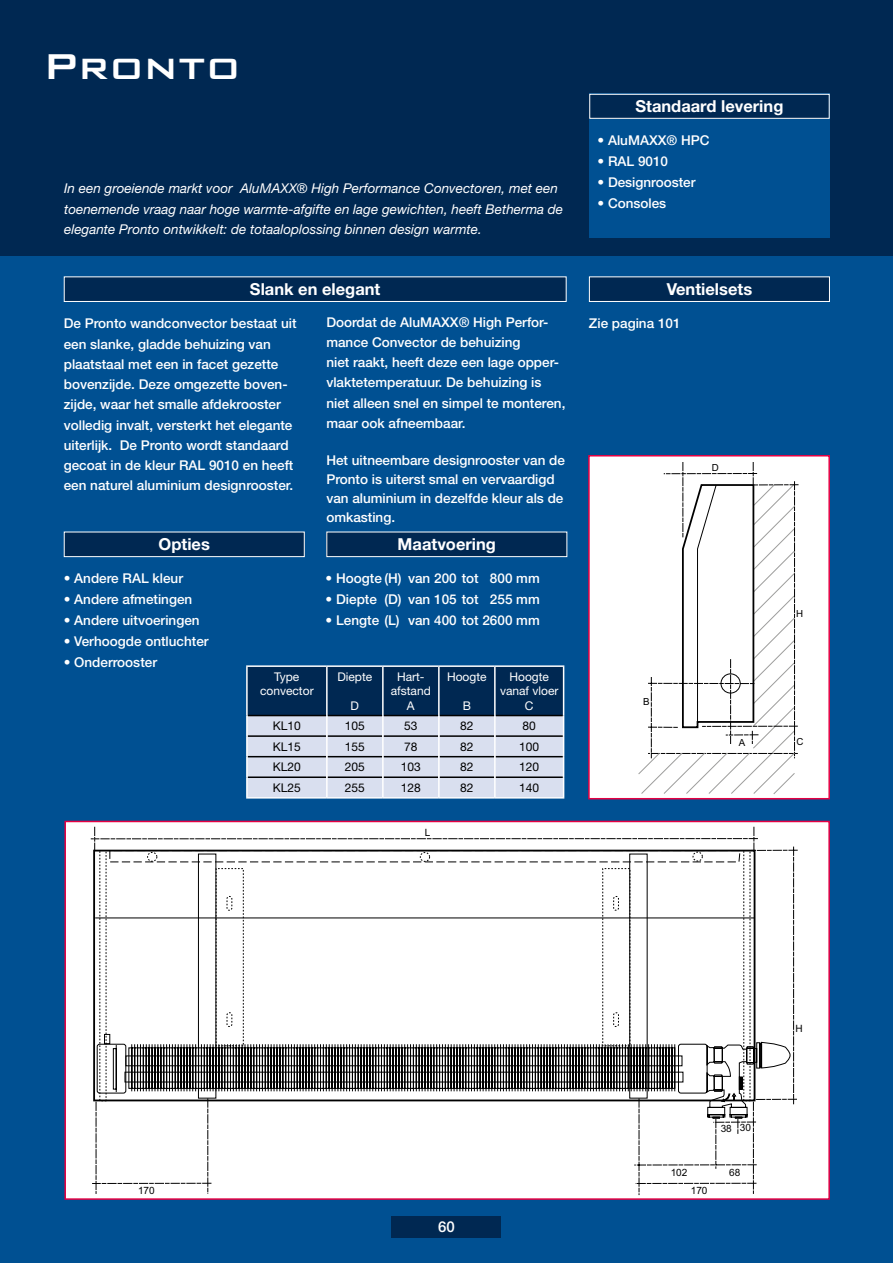
<style>
.page{position:relative;width:893px;height:1263px;background:#fff}
.page>*{position:absolute;margin:0;border:0;box-sizing:border-box;transform-origin:0 0}
.t1{font:500 48px "Bank Gothic BT";color:#fff}
.t2{font:700 16.5px "Helvetica Neue LT Std";color:#fff}
.t3{font:500 15px "Helvetica Neue LT Std";color:#fff}
.t4{font:500 13.5px/20.2px "Helvetica Neue LT Std";color:#fff}
.t5{font:italic 13.5px/20.2px "Helvetica Neue LT Std";color:#fff}
.t6{font:12px/14.4px "Helvetica Neue LT Std";color:#fff;text-align:center}
.t7{font:12px "Helvetica Neue LT Std";color:#000}
.t8{font:10.05px "Arial";color:#000}
.t9{font:9.75px "Arial";color:#000}
</style>
<div class="page">
<div style="left:0;top:255px;width:893px;height:1008px;background:#005092"></div>
<div style="left:0;top:0;width:893px;height:255px;background:#002852"></div>
<div style="left:589px;top:277px;width:240px;height:24px;background:#002852"></div>
<div style="left:589px;top:276px;width:241px;height:26px;border:1px solid #fff"></div>
<div style="left:327px;top:532px;width:240px;height:25px;background:#002852"></div>
<div style="left:326px;top:531px;width:241px;height:26px;border:1px solid #fff"></div>
<div style="left:64px;top:277px;width:502px;height:24px;background:#002852"></div>
<div style="left:64px;top:276px;width:503px;height:26px;border:1px solid #fff"></div>
<div style="left:64px;top:532px;width:240px;height:25px;background:#002852"></div>
<div style="left:64px;top:531px;width:241px;height:26px;border:1px solid #fff"></div>
<div style="left:589px;top:456px;width:240px;height:343px;background:#fff"></div>
<svg style="left:638px;top:462px;width:160px;height:332px"></svg>
<div style="left:588px;top:455px;width:242px;height:344px;border:2px solid #e50043"></div>
<div style="left:65px;top:821px;width:764px;height:378px;background:#fff"></div>
<svg style="left:91px;top:827px;width:707px;height:368px"></svg>
<div style="left:64px;top:821px;width:766px;height:379px;border:2px solid #e50043"></div>
<div style="left:392px;top:1216px;width:109px;height:21px;background:#002852"></div>
<div style="left:589px;top:94px;width:241px;height:144px;background:#005092"></div>
<div style="left:590px;top:94px;width:239px;height:24px;background:#002852"></div>
<div style="left:589px;top:94px;width:241px;height:25px;border:1px solid #fff"></div>
<hr style="left:246px;top:665px;width:81px;height:2px;background:#fff">
<hr style="left:246px;top:667px;width:2px;height:48px;background:#fff">
<hr style="left:327px;top:665px;width:56px;height:2px;background:#fff">
<hr style="left:383px;top:665px;width:56px;height:2px;background:#fff">
<hr style="left:439px;top:665px;width:56px;height:2px;background:#fff">
<hr style="left:495px;top:665px;width:69px;height:2px;background:#fff">
<hr style="left:246px;top:715px;width:2px;height:21px;background:#fff">
<hr style="left:246px;top:736px;width:2px;height:21px;background:#fff">
<hr style="left:246px;top:757px;width:2px;height:20px;background:#fff">
<hr style="left:246px;top:777px;width:2px;height:20px;background:#fff">
<svg style="left:247px;top:666px;width:317px;height:131px;background:#8394ac"></svg>
<hr style="left:327px;top:797px;width:56px;height:1px;background:#fff">
<hr style="left:383px;top:797px;width:56px;height:1px;background:#fff">
<hr style="left:439px;top:797px;width:56px;height:1px;background:#fff">
<hr style="left:495px;top:797px;width:69px;height:1px;background:#fff">
<hr style="left:246px;top:797px;width:81px;height:1px;background:#fff">
<h1 class="t1" style="left:43px;top:40px;width:199px">Pronto</h1>
<p class="t5" style="left:64px;top:178px;width:501px">In een groeiende markt voor AluMAXX® High Performance Convectoren, met een toenemende vraag naar hoge warmte-afgifte en lage gewichten, heeft Betherma de elegante Pronto ontwikkelt: de totaaloplossing binnen design warmte.</p>
<p class="t2" style="left:250px;top:279px;width:132px">Slank en elegant</p>
<p class="t4" style="left:64px;top:313px;width:234px">De Pronto wandconvector bestaat uit een slanke, gladde behuizing van plaatstaal met een in facet gezette bovenzijde. Deze omgezette boven&shy;zijde, waar het smalle afdekrooster volledig invalt, versterkt het elegante uiterlijk. De Pronto wordt standaard gecoat in de kleur RAL 9010 en heeft een naturel aluminium designrooster.</p>
<p class="t4" style="left:326px;top:311px;width:241px">Doordat de AluMAXX® High Perfor&shy;mance Convector de behuizing<br>niet raakt, heeft deze een lage opper&shy;vlaktetemperatuur. De behuizing is niet alleen snel en simpel te monteren, maar ook afneembaar.</p>
<p class="t4" style="left:326px;top:451px;width:240px;line-height:18.8px">Het uitneembare designrooster van de<br>Pronto is uiterst smal en vervaardigd van aluminium in dezelfde kleur als de omkasting.</p>
<p class="t2" style="left:159px;top:534px;width:53px">Opties</p>
<p class="t4" style="left:64px;top:568px;width:121px">• Andere RAL kleur</p>
<p class="t4" style="left:64px;top:589px;width:130px">• Andere afmetingen</p>
<p class="t4" style="left:64px;top:610px;width:137px">• Andere uitvoeringen</p>
<p class="t4" style="left:64px;top:631px;width:146px">• Verhoogde ontluchter</p>
<p class="t4" style="left:64px;top:652px;width:95px">• Onderrooster</p>
<p class="t2" style="left:398px;top:534px;width:100px">Maatvoering</p>
<p class="t4" style="left:326px;top:568px;width:216px">• Hoogte (H) van 200 tot 800 mm</p>
<p class="t4" style="left:326px;top:589px;width:216px">• Diepte (D) van 105 tot 255 mm</p>
<p class="t4" style="left:326px;top:610px;width:216px">• Lengte (L) van 400 tot 2600 mm</p>
<p class="t6" style="left:260px;top:669px;width:55px">Type convector</p>
<p class="t6" style="left:337px;top:669px;width:36px">Diepte</p>
<p class="t6" style="left:351px;top:698px;width:10px">D</p>
<p class="t6" style="left:391px;top:669px;width:42px">Hart&shy;afstand<br>A</p>
<p class="t6" style="left:447px;top:669px;width:41px">Hoogte</p>
<p class="t6" style="left:463px;top:698px;width:10px">B</p>
<p class="t6" style="left:500px;top:669px;width:60px">Hoogte vanaf vloer<br>C</p>
<p class="t7" style="left:273px;top:719px;width:30px">KL10</p>
<p class="t7" style="left:345px;top:719px;width:22px">105</p>
<p class="t7" style="left:404px;top:719px;width:15px">53</p>
<p class="t7" style="left:460px;top:719px;width:15px">82</p>
<p class="t7" style="left:523px;top:719px;width:15px">80</p>
<p class="t7" style="left:273px;top:739px;width:30px">KL15</p>
<p class="t7" style="left:345px;top:739px;width:22px">155</p>
<p class="t7" style="left:404px;top:739px;width:15px">78</p>
<p class="t7" style="left:460px;top:739px;width:15px">82</p>
<p class="t7" style="left:519px;top:739px;width:22px">100</p>
<p class="t7" style="left:273px;top:760px;width:30px">KL20</p>
<p class="t7" style="left:345px;top:760px;width:22px">205</p>
<p class="t7" style="left:401px;top:760px;width:22px">103</p>
<p class="t7" style="left:460px;top:760px;width:15px">82</p>
<p class="t7" style="left:519px;top:760px;width:22px">120</p>
<p class="t7" style="left:273px;top:780px;width:30px">KL25</p>
<p class="t7" style="left:345px;top:780px;width:22px">255</p>
<p class="t7" style="left:401px;top:780px;width:22px">128</p>
<p class="t7" style="left:460px;top:780px;width:15px">82</p>
<p class="t7" style="left:519px;top:780px;width:22px">140</p>
<p class="t8" style="left:425px;top:826px;width:7px">L</p>
<p class="t2" style="left:635px;top:96px;width:149px">Standaard levering</p>
<p class="t4" style="left:597px;top:130px;width:114px">• AluMAXX® HPC</p>
<p class="t4" style="left:597px;top:151px;width:72px">• RAL 9010</p>
<p class="t4" style="left:597px;top:172px;width:100px">• Designrooster</p>
<p class="t4" style="left:597px;top:193px;width:70px">• Consoles</p>
<p class="t2" style="left:667px;top:279px;width:87px">Ventielsets</p>
<p class="t4" style="left:589px;top:313px;width:93px">Zie pagina 101</p>
<p class="t9" style="left:712px;top:461px;width:9px">D</p>
<p class="t9" style="left:643px;top:695px;width:8px">B</p>
<p class="t9" style="left:739px;top:736px;width:8px">A</p>
<p class="t9" style="left:796px;top:608px;width:9px">H</p>
<p class="t9" style="left:796px;top:735px;width:9px">C</p>
<p class="t8" style="left:138px;top:1184px;width:18px">170</p>
<p class="t3" style="left:438px;top:1218px;width:18px">60</p>
<p class="t8" style="left:721px;top:1121px;width:32px">38 30</p>
<p class="t8" style="left:671px;top:1165px;width:18px">102</p>
<p class="t8" style="left:729px;top:1165px;width:13px">68</p>
<p class="t8" style="left:691px;top:1184px;width:18px">170</p>
<p class="t8" style="left:795px;top:1022px;width:9px">H</p>
</div>
